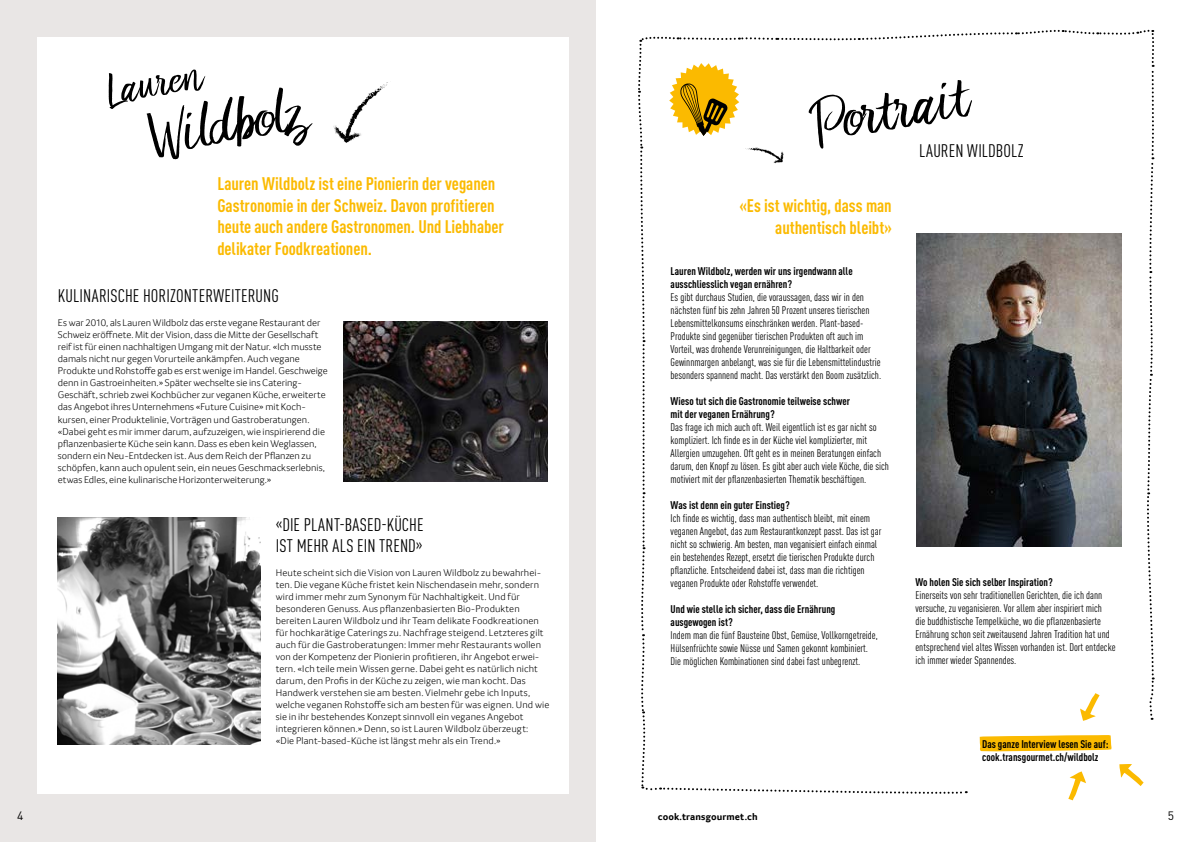
<style>
.page{position:relative;width:1191px;height:842px;background:#fff}
.page>*{position:absolute;margin:0;border:0;box-sizing:border-box;transform-origin:0 0}
.handfont{font:68px "Transgourmet Handfont";color:#000}
.handfont-2{font:48px "Transgourmet Handfont";color:#000}
.Titel_Redaktion{font:700 condensed 18px/21.6px "DIN Pro";letter-spacing:-.005em;color:#fbba00}
.Titel_Redaktion-2{font:condensed 18px "DIN Pro";letter-spacing:.005em;color:#000}
.t1{font:12px "DIN Pro";color:#000}
.t2{font:condensed 11px/13px "DIN Pro";color:#000}
.grundtext_d{font:700 condensed 11px/13px "DIN Pro";color:#000}
.Fliesstext_Redaktion{font:300 10px/12px "Transgourmet";letter-spacing:.005em;color:#000}
.Fliesstext_Redaktion-2{font:700 10px "Transgourmet";letter-spacing:.01em;color:#000}
</style>
<div class="page">
<div style="left:0;top:0;width:595px;height:842px;background:#e9e6e5"></div>
<div style="left:37px;top:37px;width:531px;height:757px;background:#fff"></div>
<img style="left:344px;top:321px;width:203px;height:161px">
<img style="left:57px;top:517px;width:204px;height:227px">
<svg style="left:333px;top:82px;width:55px;height:61px"></svg>
<svg style="left:638px;top:29px;width:516px;height:771px"></svg>
<p class="t1" style="left:17px;top:806px;width:8px">4</p>
<p class="handfont-2" style="left:104px;top:63px;width:98px;rotate:-10deg">Lauren</p>
<p class="handfont" style="left:147px;top:97px;width:159px;rotate:-10deg">Wildbolz</p>
<p class="Titel_Redaktion" style="left:217px;top:171px;width:288px">Lauren Wildbolz ist eine Pionierin der veganen Gastronomie in der Schweiz. Davon profitieren heute auch andere Gastronomen. Und Liebhaber delikater Foodkreationen.</p>
<p class="Titel_Redaktion-2" style="left:58px;top:283px;width:222px">KULINARISCHE HORIZONTERWEITERUNG</p>
<p class="Fliesstext_Redaktion" style="left:58px;top:317px;width:271px">Es war 2010, als Lauren Wildbolz das erste vegane Restaurant der Schweiz eröffnete. Mit der Vision, dass die Mitte der Gesellschaft reif ist für einen nachhaltigen Umgang mit der Natur. «Ich musste damals nicht nur gegen Vorurteile ankämpfen. Auch vegane Produkte und Rohstoffe gab es erst wenige im Handel. Geschweige denn in Gastroeinheiten.» Später wechselte sie ins Catering-Geschäft, schrieb zwei Kochbücher zur veganen Küche, erweiterte das Angebot ihres Unternehmens «Future Cuisine» mit Koch-</p>
<p class="Fliesstext_Redaktion" style="left:58px;top:413px;width:268px">kursen, einer Produktelinie, Vorträgen und Gastroberatungen. «Dabei geht es mir immer darum, aufzuzeigen, wie inspirierend die pflanzenbasierte Küche sein kann. Dass es eben kein Weglassen, sondern ein Neu-Entdecken ist. Aus dem Reich der Pflanzen zu schöpfen, kann auch opulent sein, ein neues Geschmackserlebnis, etwas Edles, eine kulinarische Horizonterweiterung.»</p>
<p class="Titel_Redaktion-2" style="left:276px;top:511px;width:149px">«DIE PLANT-BASED-KÜCHE</p>
<p class="Titel_Redaktion-2" style="left:276px;top:533px;width:148px">IST MEHR ALS EIN TREND»</p>
<p class="Fliesstext_Redaktion" style="left:276px;top:567px;width:275px">Heute scheint sich die Vision von Lauren Wildbolz zu bewahrhei&shy;ten. Die vegane Küche fristet kein Nischendasein mehr, sondern wird immer mehr zum Synonym für Nachhaltigkeit. Und für besonderen Genuss. Aus pflanzenbasierten Bio-Produkten bereiten Lauren Wildbolz und ihr Team delikate Foodkreationen für hochkarätige Caterings zu. Nachfrage steigend. Letzteres gilt auch für die Gastroberatungen: Immer mehr Restaurants wollen von der Kompetenz der Pionierin profitieren, ihr Angebot erwei&shy;tern. «Ich teile mein Wissen gerne. Dabei geht es natürlich nicht darum, den Profis in der Küche zu zeigen, wie man kocht. Das Handwerk verstehen sie am besten. Vielmehr gebe ich Inputs, welche veganen Rohstoffe sich am besten für was eignen. Und wie sie in ihr bestehendes Konzept sinnvoll ein veganes Angebot integrieren können.» Denn, so ist Lauren Wildbolz überzeugt:</p>
<p class="Fliesstext_Redaktion" style="left:276px;top:735px;width:226px">«Die Plant-based-Küche ist längst mehr als ein Trend.»</p>
<p class="handfont" style="left:811px;top:83px;width:158px;rotate:-10deg">Portrait</p>
<p class="Titel_Redaktion-2" style="left:919px;top:138px;width:106px">LAUREN WILDBOLZ</p>
<p class="Titel_Redaktion" style="left:739px;top:193px;width:154px">«Es ist wichtig, dass man</p>
<p class="Titel_Redaktion" style="left:775px;top:215px;width:118px">authentisch bleibt»</p>
<p class="grundtext_d" style="left:670px;top:264px;width:183px">Lauren Wildbolz, werden wir uns irgendwann alle ausschliesslich vegan ernähren?</p>
<p class="t2" style="left:670px;top:290px;width:212px">Es gibt durchaus Studien, die voraussagen, dass wir in den nächsten fünf bis zehn Jahren 50 Prozent unseres tierischen Lebensmittelkonsums einschränken werden. Plant-based-Produkte sind gegenüber tierischen Produkten oft auch im Vorteil, was drohende Verunreinigungen, die Haltbarkeit oder Gewinnmargen anbelangt, was sie für die Lebensmittelindustrie besonders spannend macht. Das verstärkt den Boom zusätzlich.</p>
<p class="grundtext_d" style="left:670px;top:394px;width:181px">Wieso tut sich die Gastronomie teilweise schwer</p>
<p class="grundtext_d" style="left:670px;top:407px;width:106px">mit der veganen Ernährung?</p>
<p class="t2" style="left:670px;top:420px;width:220px">Das frage ich mich auch oft. Weil eigentlich ist es gar nicht so kompliziert. Ich finde es in der Küche viel komplizierter, mit Allergien umzugehen. Oft geht es in meinen Beratungen einfach darum, den Knopf zu lösen. Es gibt aber auch viele Köche, die sich motiviert mit der pflanzenbasierten Thematik beschäftigen.</p>
<p class="grundtext_d" style="left:670px;top:498px;width:121px">Was ist denn ein guter Einstieg?</p>
<p class="t2" style="left:670px;top:511px;width:212px">Ich finde es wichtig, dass man authentisch bleibt, mit einem veganen Angebot, das zum Restaurantkonzept passt. Das ist gar nicht so schwierig. Am besten, man veganisiert einfach einmal ein bestehendes Rezept, ersetzt die tierischen Produkte durch pflanzliche. Entscheidend dabei ist, dass man die richtigen veganen Produkte oder Rohstoffe verwendet.</p>
<p class="grundtext_d" style="left:670px;top:602px;width:166px">Und wie stelle ich sicher, dass die Ernährung</p>
<p class="grundtext_d" style="left:670px;top:615px;width:64px">ausgewogen ist?</p>
<p class="t2" style="left:670px;top:628px;width:208px">Indem man die fünf Bausteine Obst, Gemüse, Vollkorngetreide,<br>Hülsenfrüchte sowie Nüsse und Samen gekonnt kombiniert.</p>
<p class="t2" style="left:670px;top:654px;width:191px">Die möglichen Kombinationen sind dabei fast unbegrenzt.</p>
<p class="grundtext_d" style="left:915px;top:575px;width:139px">Wo holen Sie sich selber Inspiration?</p>
<p class="t2" style="left:915px;top:588px;width:188px">Einerseits von sehr traditionellen Gerichten, die ich dann versuche, zu veganisieren. Vor allem aber inspiriert mich</p>
<p class="t2" style="left:915px;top:614px;width:202px">die buddhistische Tempelküche, wo die pflanzenbasierte<br>Ernährung schon seit zweitausend Jahren Tradition hat und entsprechend viel altes Wissen vorhanden ist. Dort entdecke</p>
<p class="t2" style="left:915px;top:653px;width:103px">ich immer wieder Spannendes.</p>
<p class="grundtext_d" style="left:982px;top:736px;width:128px">Das ganze Interview lesen Sie auf:</p>
<p class="grundtext_d" style="left:982px;top:749px;width:118px">cook.transgourmet.ch/wildbolz</p>
<p class="Fliesstext_Redaktion-2" style="left:658px;top:810px;width:101px">cook.transgourmet.ch</p>
<p class="t1" style="left:1167px;top:806px;width:8px">5</p>
</div>
